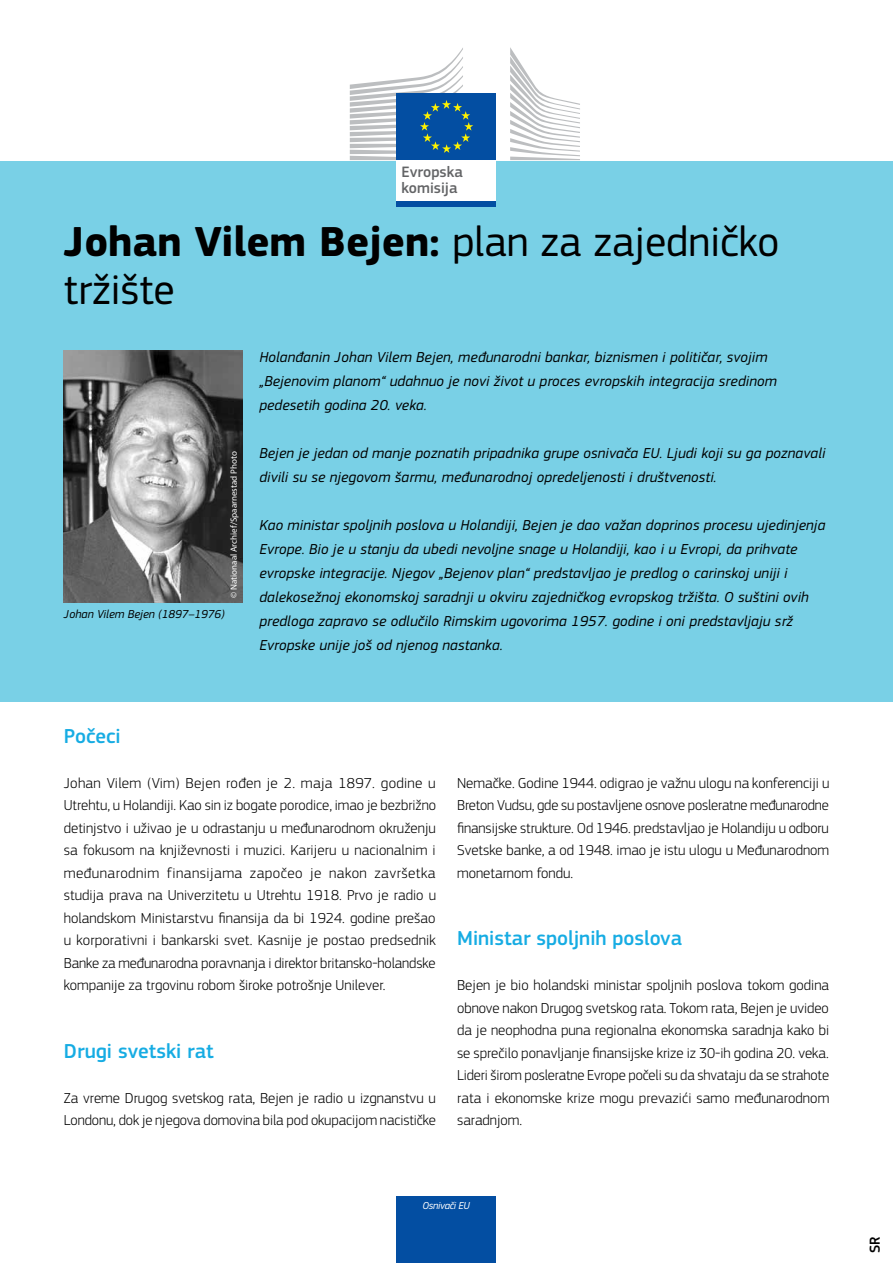
<style>
.page{position:relative;width:893px;height:1263px;background:#fff}
.page>*{position:absolute;margin:0;border:0;box-sizing:border-box;transform-origin:0 0}
.t1{font:43.5px/48px "EC Square Sans Pro";color:#000}
.t2{font:500 21px "EC Square Sans Pro";color:#16ace3}
.t3{font:500 15.6px/16.5px "EC Square Sans Pro";color:#636466}
.t4{font:300 15px/22.5px "EC Square Sans Pro";color:#000;text-align:justify}
.t5{font:italic 15px/24px "EC Square Sans Pro";letter-spacing:.01em;color:#000}
.t6{font:500 15px "EC Square Sans Pro";color:#000}
.t7{font:italic 12px "EC Square Sans Pro";color:#000}
.t8{font:italic 10.5px "EC Square Sans Pro";letter-spacing:-.03em;color:#fff}
.t9{font:9px "Myriad Pro";color:#fff}
.s1{font-weight:700}
</style>
<div class="page">
<div style="left:397px;top:1196px;width:99px;height:67px;background:#034ea2"></div>
<div style="left:0;top:160px;width:893px;height:542px;background:#79d0e6"></div>
<img style="left:63px;top:350px;width:179px;height:252px">
<div style="left:397px;top:158px;width:99px;height:44px;background:#fff"></div>
<div style="left:397px;top:94px;width:99px;height:66px;background:#034ea2"></div>
<svg style="left:350px;top:48px;width:123px;height:112px"></svg>
<svg style="left:510px;top:47px;width:70px;height:113px"></svg>
<div style="left:397px;top:201px;width:99px;height:6px;background:#034ea2"></div>
<p class="t3" style="left:402px;top:164px;width:63px">Evropska komisija</p>
<h1 class="t1" style="left:64px;top:218px;width:717px"><span class="s1">Johan Vilem Bejen:</span> plan za zajedničko tržište</h1>
<p class="t9" style="left:228px;top:598px;width:148px;rotate:-90deg">© Nationaal Archief/Spaarnestad Photo</p>
<p class="t7" style="left:64px;top:607px;width:163px">Johan Vilem Bejen (1897–1976)</p>
<p class="t5" style="left:259px;top:345px;width:519px">Holanđanin Johan Vilem Bejen, međunarodni bankar, biznismen i političar, svojim „Bejenovim planom“ udahnuo je novi život u proces evropskih integracija sredinom pedesetih godina 20. veka.</p>
<p class="t5" style="left:259px;top:441px;width:568px">Bejen je jedan od manje poznatih pripadnika grupe osnivača EU. Ljudi koji su ga poznavali divili su se njegovom šarmu, međunarodnoj opredeljenosti i društvenosti.</p>
<p class="t5" style="left:259px;top:513px;width:568px">Kao ministar spoljnih poslova u Holandiji, Bejen je dao važan doprinos procesu ujedinjenja Evrope. Bio je u stanju da ubedi nevoljne snage u Holandiji, kao i u Evropi, da prihvate evropske integracije. Njegov „Bejenov plan“ predstavljao je predlog o carinskoj uniji i dalekosežnoj ekonomskoj saradnji u okviru zajedničkog evropskog tržišta. O suštini ovih predloga zapravo se odlučilo Rimskim ugovorima 1957. godine i oni predstavljaju srž Evropske unije još od njenog nastanka.</p>
<h2 class="t2" style="left:64px;top:723px;width:58px">Počeci</h2>
<p class="t4" style="left:64px;top:771px;width:374px">Johan Vilem (Vim) Bejen rođen je 2. maja 1897. godine u Utrehtu, u Holandiji. Kao sin iz bogate porodice, imao je bezbrižno detinjstvo i uživao je u odrastanju u međunarodnom okruženju sa fokusom na književnosti i muzici. Karijeru u nacionalnim i međunarodnim finansijama započeo je nakon završetka studija prava na Univerzitetu u Utrehtu 1918. Prvo je radio u holandskom Ministarstvu finansija da bi 1924. godine prešao u korporativni i bankarski svet. Kasnije je postao predsednik Banke za međunarodna poravnanja i direktor britansko-holandske kompanije za trgovinu robom široke potrošnje Unilever.</p>
<h2 class="t2" style="left:64px;top:1038px;width:152px">Drugi svetski rat</h2>
<p class="t4" style="left:64px;top:1086px;width:374px">Za vreme Drugog svetskog rata, Bejen je radio u izgnanstvu u<br>Londonu, dok je njegova domovina bila pod okupacijom nacističke</p>
<p class="t4" style="left:457px;top:771px;width:374px">Nemačke. Godine 1944. odigrao je važnu ulogu na konferenciji u Breton Vudsu, gde su postavljene osnove posleratne međunarodne finansijske strukture. Od 1946. predstavljao je Holandiju u odboru Svetske banke, a od 1948. imao je istu ulogu u Međunarodnom monetarnom fondu.</p>
<h2 class="t2" style="left:457px;top:926px;width:226px">Ministar spoljnih poslova</h2>
<p class="t4" style="left:457px;top:974px;width:374px">Bejen je bio holandski ministar spoljnih poslova tokom godina obnove nakon Drugog svetskog rata. Tokom rata, Bejen je uvideo da je neophodna puna regionalna ekonomska saradnja kako bi se sprečilo ponavljanje finansijske krize iz 30-ih godina 20. veka.<br>Lideri širom posleratne Evrope počeli su da shvataju da se strahote rata i ekonomske krize mogu prevazići samo međunarodnom saradnjom.</p>
<p class="t8" style="left:422px;top:1200px;width:49px">Osnivači EU</p>
<p class="t6" style="left:866px;top:1253px;width:17px;rotate:-90deg">SR</p>
</div>
